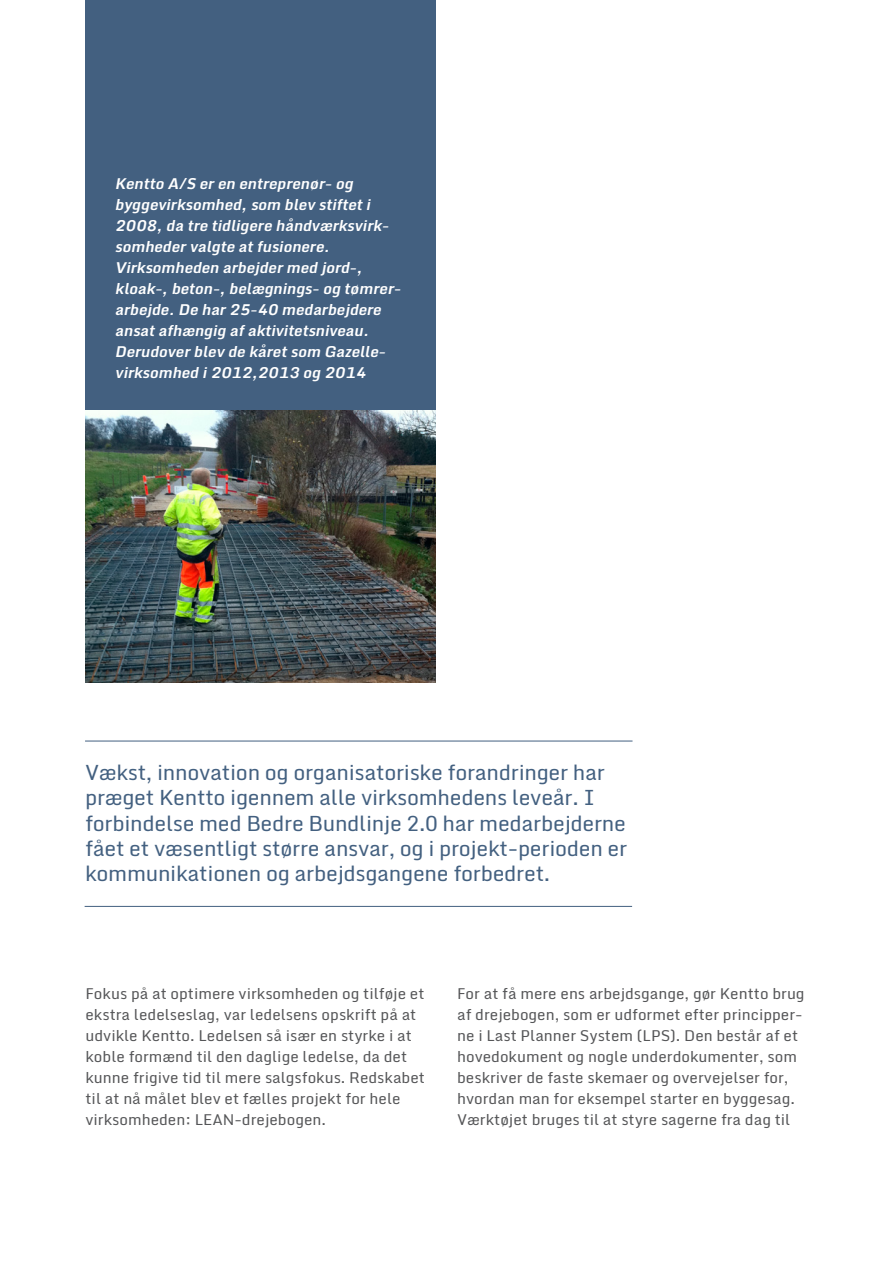
<style>
.page{position:relative;width:893px;height:1263px;background:#fff}
.page>*{position:absolute;margin:0;border:0;box-sizing:border-box;transform-origin:0 0}
.t1{font:21px/25.2px "Monda";letter-spacing:-.015em;color:#436080}
.Brødtekst{font:15px/21px "Monda";color:#555658}
.Brødtekst-2{font:italic 700 15px/21px "Monda";color:#fff}
</style>
<div class="page">
<div style="left:85px;top:0;width:351px;height:411px;background:#436080"></div>
<hr style="left:85px;top:741px;width:547px;height:1px;background:#436080">
<hr style="left:85px;top:906px;width:547px;height:1px;background:#436080">
<img style="left:85px;top:410px;width:351px;height:273px">
<p class="Brødtekst-2" style="left:115px;top:173px;width:244px">Kentto A/S eren entreprenør-og</p>
<p class="Brødtekst-2" style="left:115px;top:194px;width:280px">byggevirksomhed,som blev stifteti<br>2008,da tre tidligere håndværksvirk&shy;somhedervalgte atfusionere.</p>
<p class="Brødtekst-2" style="left:115px;top:257px;width:291px">Virksomheden arbejdermed jord-, kloak-,beton-,belægnings-og tømrer&shy;arbejde.De har25-40 medarbejdere ansatafhængig afaktivitetsniveau.<br>Derudoverblev de kåretsom Gazelle&shy;virksomhed i2012,2013 og 2014</p>
<p class="t1" style="left:85px;top:761px;width:544px">Vækst, innovation og organisatoriske forandringer har præget Kentto igennem alle virksomhedens leveår. I forbindelse med Bedre Bundlinje 2.0 har medarbejderne fået et væsentligt større ansvar, og i projekt-perioden er kommunikationen og arbejdsgangene forbedret.</p>
<p class="Brødtekst" style="left:85px;top:984px;width:341px">Fokus på at optimere virksomheden og tilføje et ekstra ledelseslag, var ledelsens opskrift på at udvikle Kentto. Ledelsen så især en styrke i at koble formænd til den daglige ledelse, da det kunne frigive tid til mere salgsfokus. Redskabet til at nå målet blev et fælles projekt for hele virksomheden: LEAN-drejebogen.</p>
<p class="Brødtekst" style="left:457px;top:984px;width:349px">For at få mere ens arbejdsgange, gør Kentto brug af drejebogen, som er udformet efter principper&shy;ne i Last Planner System (LPS). Den består af et hovedokument og nogle underdokumenter, som beskriver de faste skemaer og overvejelser for, hvordan man for eksempel starter en byggesag.<br>Værktøjet bruges til at styre sagerne fra dag til</p>
</div>
